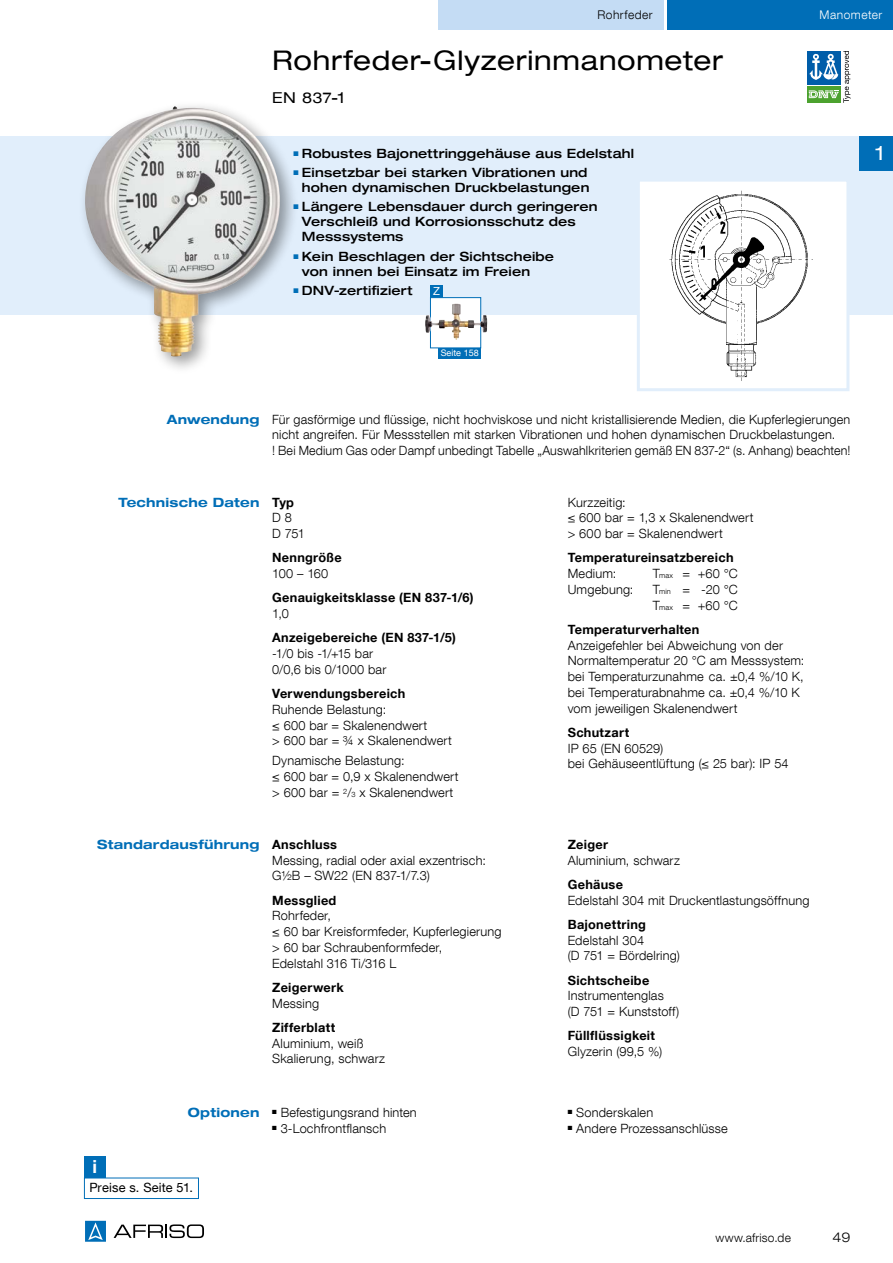
<style>
.page{position:relative;width:893px;height:1263px;background:#fff}
.page>*{position:absolute;margin:0;border:0;box-sizing:border-box;transform-origin:0 0}
.t1{font:expanded 27px "Helvetica Neue LT Com";letter-spacing:.03em;color:#000}
.t2{font:expanded 19.5px "Helvetica Neue LT Com";color:#fff}
.t3{font:700 18px "Helvetica Neue LT Com";color:#fff}
.t4{font:expanded 15px "Helvetica Neue LT Com";color:#000}
.t5{font:300 expanded 13.5px "Helvetica Neue LT Com";color:#000}
.t6{font:300 12.75px/15.8px "Helvetica Neue LT Com";letter-spacing:.015em;color:#000}
.t7{font:500 expanded 12.75px/15px "Helvetica Neue LT Com";letter-spacing:.015em;color:#000}
.t8{font:700 12.75px "Helvetica Neue LT Com";letter-spacing:.02em;color:#000}
.t9{font:700 expanded 12.75px "Helvetica Neue LT Com";letter-spacing:.015em;color:#006eb7}
.t10{font:12.75px "Helvetica Neue LT Com";letter-spacing:.015em;color:#000}
.t11{font:300 12px "Helvetica Neue LT Com";letter-spacing:.02em;color:#000}
.t12{font:300 12px "Helvetica Neue LT Com";letter-spacing:.04em;color:#000}
.t13{font:300 12px "Helvetica Neue LT Com";letter-spacing:.04em;color:#fff}
.t14{font:11.1px "Helvetica Neue LT Com";color:#fff}
.t15{font:9px "Helvetica Neue LT Com";color:#fff}
.t16{font:6.75px "Zapf Dingbats ITC";color:#006eb7}
.t17{font:6px "Zapf Dingbats ITC";color:#000}
.s1{font-size:7.35px}
.s2{font-weight:700;font-stretch:expanded;color:#006eb7}
.s3{font-weight:700}
</style>
<div class="page">
<div style="left:0;top:136px;width:893px;height:179px;background:#e1eefb"></div>
<div style="left:668px;top:0;width:225px;height:30px;background:#006eb7"></div>
<div style="left:438px;top:0;width:225px;height:30px;background:#c4dcf4"></div>
<svg style="left:114px;top:1224px;width:90px;height:14px"></svg>
<svg style="left:85px;top:1221px;width:21px;height:21px"></svg>
<div style="left:78px;top:100px;width:221px;height:275px;background:#000;opacity:.4"></div>
<img style="left:85px;top:105px;width:198px;height:251px">
<div style="left:638px;top:180px;width:210px;height:210px;background:#fff"></div>
<img style="left:669px;top:190px;width:143px;height:191px">
<div style="left:637px;top:179px;width:212px;height:212px;border:3px solid #e1eefb"></div>
<div style="left:84px;top:1177px;width:115px;height:22px;border:1px solid #006eb7"></div>
<div style="left:84px;top:1156px;width:21px;height:21px;background:#006eb7"></div>
<svg style="left:807px;top:86px;width:2px;height:17px"></svg>
<div style="left:807px;top:51px;width:33px;height:33px;background:#005da9"></div>
<svg style="left:809px;top:51px;width:41px;height:52px"></svg>
<div style="left:439px;top:348px;width:42px;height:10px;background:#006eb7"></div>
<div style="left:430px;top:285px;width:13px;height:13px;background:#006eb7"></div>
<svg style="left:430px;top:297px;width:51px;height:51px"></svg>
<img style="left:425px;top:304px;width:31px;height:29px">
<div style="left:859px;top:136px;width:34px;height:34px;background:#006eb7"></div>
<p class="t12" style="left:597px;top:7px;width:57px">Rohrfeder</p>
<p class="t13" style="left:820px;top:7px;width:64px">Manometer</p>
<h1 class="t1" style="left:272px;top:44px;width:452px">Rohrfeder-Glyzerinmanometer</h1>
<p class="t4" style="left:272px;top:88px;width:74px">EN 837-1</p>
<p class="t7" style="left:293px;top:145px;width:342px"><sup>■</sup> Robustes Bajonettringgehäuse aus Edelstahl</p>
<p class="t7" style="left:293px;top:165px;width:297px;text-align:right"><sup>■</sup> Einsetzbar bei starken Vibrationen und hohen dynamischen Druckbelastungen</p>
<p class="t7" style="left:302px;top:199px;width:297px;text-indent:-9px"><sup>■</sup> Längere Lebensdauer durch geringeren<br>Verschleiß und Korrosionsschutz des<br>Messsystems</p>
<p class="t16" style="left:299px;top:253px;width:3px">■</p>
<p class="t16" style="left:299px;top:150px;width:3px">■</p>
<p class="t7" style="left:302px;top:248px;width:254px;text-indent:-9px"><sup>■</sup> Kein Beschlagen der Sichtscheibe von innen bei Einsatz im Freien</p>
<p class="t16" style="left:299px;top:287px;width:3px">■</p>
<p class="t7" style="left:293px;top:282px;width:121px"><sup>■</sup> DNV-zertifiziert</p>
<p class="t14" style="left:433px;top:284px;width:8px">Z</p>
<p class="t15" style="left:441px;top:348px;width:40px">Seite 158</p>
<p class="t9" style="left:167px;top:411px;width:94px">Anwendung</p>
<p class="t6" style="left:272px;top:411px;width:580px">Für gasförmige und flüssige, nicht hochviskose und nicht kristallisierende Medien, die Kupferlegierungen nicht angreifen. Für Messstellen mit starken Vibrationen und hohen dynamischen Druckbelastungen.<br>! Bei Medium Gas oder Dampf unbedingt Tabelle „Auswahlkriterien gemäß EN 837-2“ (s. Anhang) beachten!</p>
<p class="t9" style="left:119px;top:494px;width:142px">Technische Daten</p>
<p class="t8" style="left:272px;top:494px;width:23px">Typ</p>
<p class="t6" style="left:272px;top:510px;width:34px">D 8<br>D 751</p>
<p class="t8" style="left:272px;top:550px;width:71px">Nenngröße</p>
<p class="t6" style="left:272px;top:565px;width:58px">100 – 160</p>
<p class="t8" style="left:272px;top:590px;width:203px">Genauigkeitsklasse (EN 837-1/6)</p>
<p class="t6" style="left:272px;top:605px;width:18px">1,0</p>
<p class="t8" style="left:272px;top:630px;width:185px">Anzeigebereiche (EN 837-1/5)</p>
<p class="t6" style="left:272px;top:645px;width:116px">-1/0 bis -1/+15 bar<br>0/0,6 bis 0/1000 bar</p>
<p class="t8" style="left:272px;top:685px;width:135px">Verwendungsbereich</p>
<p class="t6" style="left:272px;top:701px;width:181px">Ruhende Belastung:<br>≤ 600 bar = Skalenendwert<br>&gt; 600 bar = ¾ x Skalenendwert</p>
<p class="t6" style="left:272px;top:753px;width:188px">Dynamische Belastung:<br>≤ 600 bar = 0,9 x Skalenendwert &gt; 600 bar = <sup>2</sup>/<span class="s1">3</span> x Skalenendwert</p>
<p class="t6" style="left:568px;top:494px;width:187px">Kurzzeitig:<br>≤ 600 bar = 1,3 x Skalenendwert &gt; 600 bar = Skalenendwert</p>
<p class="t8" style="left:568px;top:550px;width:167px">Temperatureinsatzbereich</p>
<p class="t6" style="left:568px;top:565px;width:50px">Medium:</p>
<p class="t6" style="left:653px;top:565px;width:87px">T<span class="s1">max</span> = +60 °C</p>
<p class="t6" style="left:568px;top:581px;width:67px">Umgebung:</p>
<p class="t6" style="left:653px;top:581px;width:87px">T<span class="s1">min</span> = -20 °C<br>T<span class="s1">max</span> = +60 °C</p>
<p class="t8" style="left:568px;top:621px;width:133px">Temperaturverhalten</p>
<p class="t6" style="left:568px;top:637px;width:238px">Anzeigefehler bei Abweichung von der Normaltemperatur 20 °C am Messsystem: bei Temperaturzunahme ca. ±0,4 %/10 K, bei Temperaturabnahme ca. ±0,4 %/10 K vom jeweiligen Skalenendwert</p>
<p class="t8" style="left:568px;top:724px;width:63px">Schutzart</p>
<p class="t6" style="left:568px;top:740px;width:222px">IP 65 (EN 60529)<br>bei Gehäuseentlüftung (≤ 25 bar): IP 54</p>
<p class="t6" style="left:272px;top:836px;width:215px;text-indent:-175px"><span class="s2">Standardausführung</span> <span class="s3">Anschluss<br></span>Messing, radial oder axial exzentrisch:<br>G½B – SW22 (EN 837-1/7.3)</p>
<p class="t8" style="left:272px;top:892px;width:66px">Messglied</p>
<p class="t6" style="left:272px;top:908px;width:231px">Rohrfeder,<br>≤ 60 bar Kreisformfeder, Kupferlegierung &gt; 60 bar Schraubenformfeder,<br>Edelstahl 316 Ti/316 L</p>
<p class="t8" style="left:272px;top:979px;width:73px">Zeigerwerk</p>
<p class="t6" style="left:272px;top:995px;width:48px">Messing</p>
<p class="t8" style="left:272px;top:1019px;width:65px">Zifferblatt</p>
<p class="t6" style="left:272px;top:1035px;width:114px">Aluminium, weiß<br>Skalierung, schwarz</p>
<p class="t8" style="left:568px;top:836px;width:42px">Zeiger</p>
<p class="t6" style="left:568px;top:852px;width:114px">Aluminium, schwarz</p>
<p class="t8" style="left:568px;top:876px;width:57px">Gehäuse</p>
<p class="t6" style="left:568px;top:892px;width:243px">Edelstahl 304 mit Druckentlastungsöffnung</p>
<p class="t8" style="left:568px;top:916px;width:80px">Bajonettring</p>
<p class="t6" style="left:568px;top:932px;width:114px">Edelstahl 304<br>(D 751 = Bördelring)</p>
<p class="t8" style="left:568px;top:972px;width:83px">Sichtscheibe</p>
<p class="t6" style="left:568px;top:988px;width:113px">Instrumentenglas<br>(D 751 = Kunststoff)</p>
<p class="t8" style="left:568px;top:1028px;width:89px">Füllflüssigkeit</p>
<p class="t6" style="left:568px;top:1043px;width:96px">Glyzerin (99,5 %)</p>
<p class="t9" style="left:188px;top:1104px;width:73px">Optionen</p>
<p class="t6" style="left:272px;top:1104px;width:146px">■ Befestigungsrand hinten</p>
<p class="t17" style="left:277px;top:1125px;width:3px">■</p>
<p class="t6" style="left:272px;top:1120px;width:115px">■ 3-Lochfrontflansch</p>
<p class="t6" style="left:568px;top:1104px;width:87px">■ Sonderskalen</p>
<p class="t17" style="left:572px;top:1125px;width:3px">■</p>
<p class="t6" style="left:568px;top:1120px;width:162px">■ Andere Prozessanschlüsse</p>
<h3 class="t3" style="left:92px;top:1155px;width:6px">i</h3>
<p class="t10" style="left:89px;top:1180px;width:105px">Preise s. Seite 51.</p>
<p class="t11" style="left:715px;top:1230px;width:77px">www.afriso.de</p>
<p class="t5" style="left:832px;top:1228px;width:19px">49</p>
<h2 class="t2" style="left:876px;top:141px;width:10px">1</h2>
</div>
